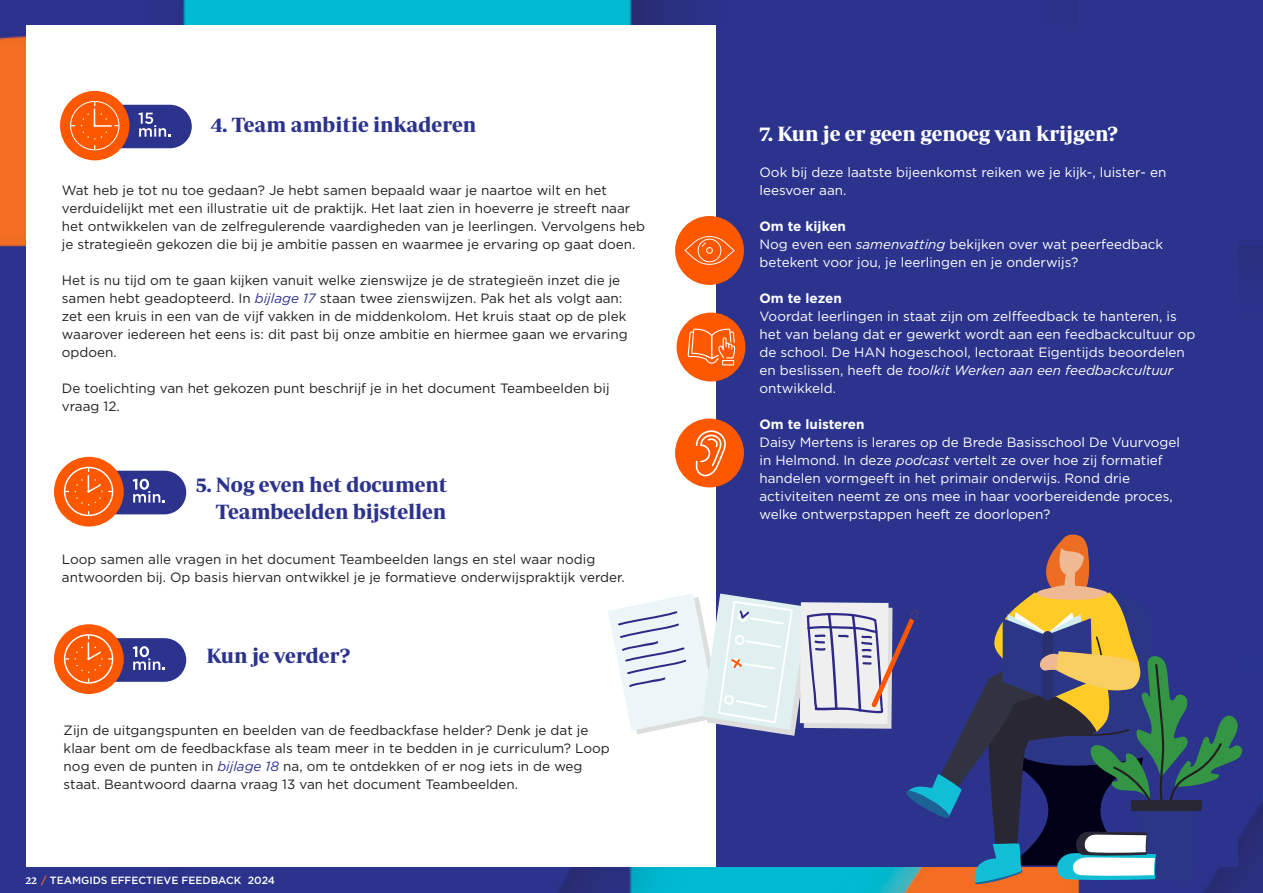
<style>
.page{position:relative;width:1263px;height:893px;background:#fff}
.page>*{position:absolute;margin:0;border:0;box-sizing:border-box;transform-origin:0 0}
.t1{font:700 21px/27px "Periodico Display";color:#2b338d;text-align:right}
.t2{font:700 21px "Periodico Display";color:#fff}
.t3{font:13.5px/18px "Gotham";color:#231f20}
.t4{font:13.5px/18px "Gotham";color:#fff}
.t5{font:700 13.5px "Gotham";color:#fff}
.t6{font:500 10.5px "Gotham";color:#fff}
.s1{font-style:italic;color:#2b338c}
.s2{font-family:"Periodico Display";font-weight:600}
.s3{color:#f36e21}
.s4{font-weight:700}
.s5{font-style:italic}
</style>
<div class="page">
<img style="left:0;top:0;width:1263px;height:893px">
<div style="left:26px;top:26px;width:1211px;height:841px;background:#fff"></div>
<div style="left:716px;top:26px;width:521px;height:841px;background:#2b338c"></div>
<div style="left:676px;top:313px;width:69px;height:68px;background:#fd5700;border-radius:50%"></div>
<svg style="left:688px;top:328px;width:47px;height:37px"></svg>
<div style="left:675px;top:419px;width:69px;height:68px;background:#fd5700;border-radius:50%"></div>
<svg style="left:695px;top:430px;width:31px;height:47px"></svg>
<div style="left:675px;top:216px;width:69px;height:69px;background:#fd5700;border-radius:50%"></div>
<svg style="left:684px;top:236px;width:51px;height:29px"></svg>
<div style="left:60px;top:91px;width:70px;height:69px;background:#fd5700;border-radius:50%"></div>
<svg style="left:71px;top:102px;width:121px;height:48px"></svg>
<svg style="left:608px;top:534px;width:634px;height:350px"></svg>
<div style="left:54px;top:457px;width:70px;height:70px;background:#fd5700;border-radius:50%"></div>
<svg style="left:65px;top:467px;width:121px;height:48px"></svg>
<div style="left:54px;top:624px;width:70px;height:70px;background:#fd5700;border-radius:50%"></div>
<svg style="left:65px;top:635px;width:121px;height:48px"></svg>
<h1 class="t1" style="left:210px;top:111px;width:267px">4. Team ambitie inkaderen</h1>
<p class="t3" style="left:62px;top:181px;width:585px">Wat heb je tot nu toe gedaan? Je hebt samen bepaald waar je naartoe wilt en het verduidelijkt met een illustratie uit de praktijk. Het laat zien in hoeverre je streeft naar het ontwikkelen van de zelfregulerende vaardigheden van je leerlingen. Vervolgens heb je strategieën gekozen die bij je ambitie passen en waarmee je ervaring op gaat doen.</p>
<p class="t3" style="left:62px;top:271px;width:567px">Het is nu tijd om te gaan kijken vanuit welke zienswijze je de strategieën inzet die je samen hebt geadopteerd. In <span class="s1">bijlage 17</span> staan twee zienswijzen. Pak het als volgt aan: zet een kruis in een van de vijf vakken in de middenkolom. Het kruis staat op de plek waarover iedereen het eens is: dit past bij onze ambitie en hiermee gaan we ervaring opdoen.</p>
<p class="t3" style="left:62px;top:379px;width:549px">De toelichting van het gekozen punt beschrijf je in het document Teambeelden bij vraag 12.</p>
<h1 class="t1" style="left:196px;top:471px;width:253px">5. Nog even het document<br>Teambeelden bijstellen</h1>
<p class="t3" style="left:62px;top:550px;width:564px">Loop samen alle vragen in het document Teambeelden langs en stel waar nodig antwoorden bij. Op basis hiervan ontwikkel je je formatieve onderwijspraktijk verder.</p>
<h1 class="t1" style="left:206px;top:642px;width:145px">Kun je verder?</h1>
<p class="t3" style="left:64px;top:721px;width:548px">Zijn de uitgangspunten en beelden van de feedbackfase helder? Denk je dat je klaar bent om de feedbackfase als team meer in te bedden in je curriculum? Loop nog even de punten in <span class="s1">bijlage 18</span> na, om te ontdekken of er nog iets in de weg staat. Beantwoord daarna vraag 13 van het document Teambeelden.</p>
<p class="t6" style="left:26px;top:874px;width:251px"><span class="s2">22</span> <span class="s3">/</span> TEAMGIDS EFFECTIEVE FEEDBACK 2024</p>
<h1 class="t2" style="left:759px;top:122px;width:360px">7. Kun je er geen genoeg van krijgen?</h1>
<p class="t4" style="left:759px;top:163px;width:408px">Ook bij deze laatste bijeenkomst reiken we je kijk-, luister- en leesvoer aan.</p>
<p class="t4" style="left:759px;top:217px;width:405px"><span class="s4">Om te kijken<br></span>Nog even een <span class="s5">samenvatting</span> bekijken over wat peerfeedback betekent voor jou, je leerlingen en je onderwijs?</p>
<p class="t5" style="left:759px;top:289px;width:84px">Om te lezen</p>
<p class="t4" style="left:759px;top:307px;width:437px">Voordat leerlingen in staat zijn om zelffeedback te hanteren, is het van belang dat er gewerkt wordt aan een feedbackcultuur op de school. De HAN hogeschool, lectoraat Eigentijds beoordelen en beslissen, heeft de <span class="s5">toolkit Werken aan een feedbackcultuur </span>ontwikkeld.</p>
<p class="t5" style="left:759px;top:415px;width:107px">Om te luisteren</p>
<p class="t4" style="left:759px;top:433px;width:422px">Daisy Mertens is lerares op de Brede Basisschool De Vuurvogel in Helmond. In deze <span class="s5">podcast</span> vertelt ze over hoe zij formatief handelen vormgeeft in het primair onderwijs. Rond drie activiteiten neemt ze ons mee in haar voorbereidende proces, welke ontwerpstappen heeft ze doorlopen?</p>
</div>
